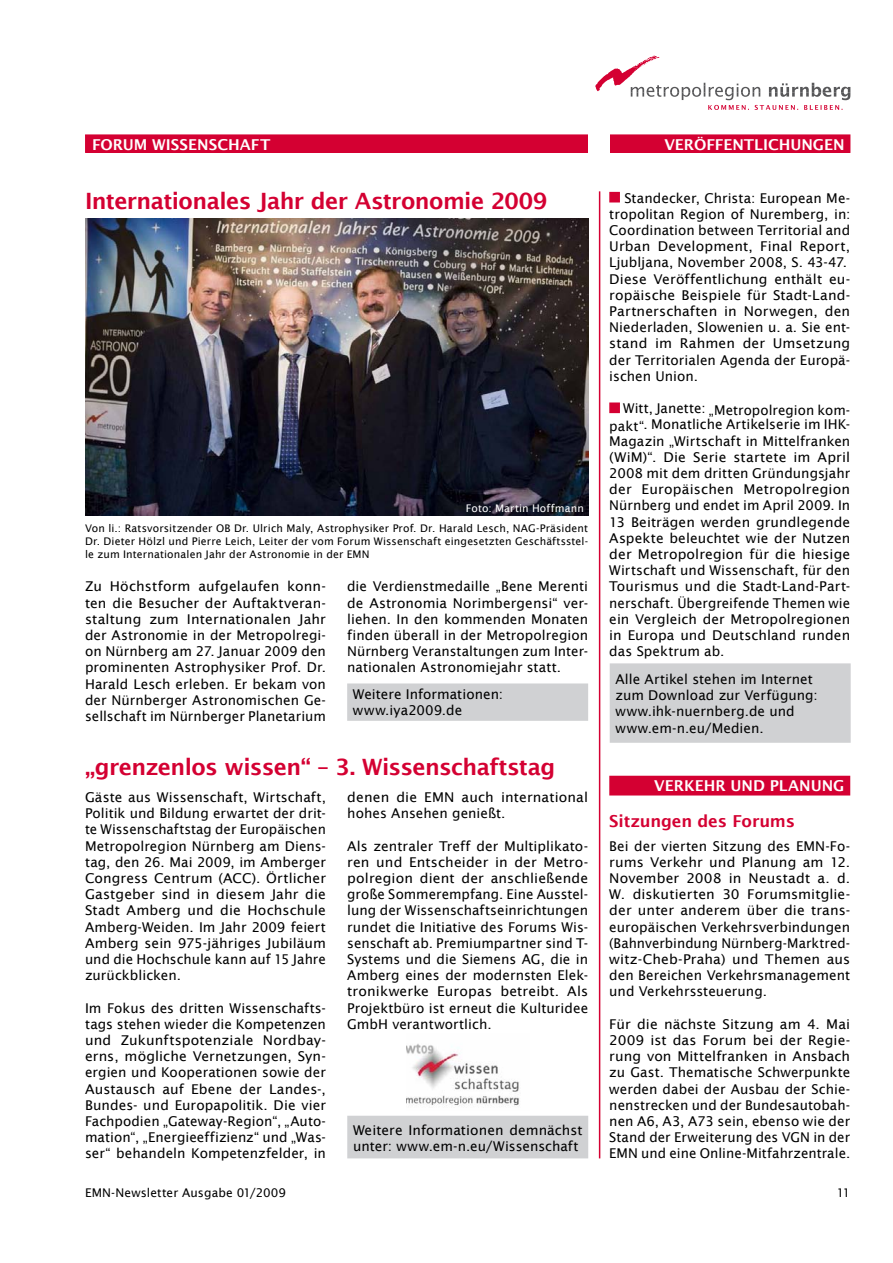
<style>
.page{position:relative;width:893px;height:1263px;background:#fff}
.page>*{position:absolute;margin:0;border:0;box-sizing:border-box;transform-origin:0 0}
.t1{font:600 22.5px "Lucida Sans";letter-spacing:-.025em;color:#d40032}
.t2{font:600 16.5px "Lucida Sans";letter-spacing:-.01em;color:#d40032}
.t3{font:600 15px "Lucida Sans";color:#fff}
.t4{font:13.5px/16.2px "Lucida Sans";letter-spacing:.005em;color:#000;text-align:justify}
.t5{font:12px "Lucida Sans";letter-spacing:.01em;color:#000}
.t6{font:10.5px/12.6px "Lucida Sans";letter-spacing:.015em;color:#000;text-align:justify}
.t7{font:10.5px "Lucida Sans";letter-spacing:.015em;color:#fff}
</style>
<div class="page">
<svg style="left:595px;top:56px;width:255px;height:54px"></svg>
<img style="left:85px;top:219px;width:503px;height:297px">
<div style="left:86px;top:135px;width:764px;height:17px;background:#d40032"></div>
<div style="left:85px;top:134px;width:765px;height:19px;border:2px solid #d40032"></div>
<div style="left:348px;top:684px;width:239px;height:36px;background:#d0d1d3"></div>
<div style="left:347px;top:683px;width:241px;height:38px;border:2px solid #d0d1d3"></div>
<hr style="left:599px;top:191px;width:1px;height:967px;background:#d40032">
<div style="left:609px;top:192px;width:11px;height:10px;background:#d40032;border:2px solid #d40032"></div>
<div style="left:609px;top:402px;width:11px;height:11px;background:#d40032;border:2px solid #d40032"></div>
<div style="left:610px;top:664px;width:240px;height:78px;background:#d0d1d3"></div>
<div style="left:610px;top:663px;width:241px;height:80px;border:2px solid #d0d1d3"></div>
<div style="left:610px;top:776px;width:239px;height:19px;background:#d40032"></div>
<div style="left:348px;top:1116px;width:239px;height:42px;background:#d0d1d3"></div>
<div style="left:588px;top:125px;width:21px;height:38px;background:#fff"></div>
<img style="left:406px;top:1044px;width:114px;height:62px">
<p class="t3" style="left:92px;top:136px;width:180px">FORUM WISSENSCHAFT</p>
<h1 class="t1" style="left:85px;top:188px;width:464px">Internationales Jahr der Astronomie 2009</h1>
<p class="t7" style="left:466px;top:502px;width:120px">Foto: Martin Hoffmann</p>
<p class="t6" style="left:85px;top:522px;width:505px">Von li.: Ratsvorsitzender OB Dr. Ulrich Maly, Astrophysiker Prof. Dr. Harald Lesch, NAG-Präsident Dr. Dieter Hölzl und Pierre Leich, Leiter der vom Forum Wissenschaft eingesetzten Geschäftsstel&shy;le zum Internationalen Jahr der Astronomie in der EMN</p>
<p class="t4" style="left:85px;top:578px;width:242px">Zu Höchstform aufgelaufen konn&shy;ten die Besucher der Auftaktveran&shy;staltung zum Internationalen Jahr der Astronomie in der Metropolregi&shy;on Nürnberg am 27. Januar 2009 den prominenten Astrophysiker Prof. Dr.<br>Harald Lesch erleben. Er bekam von der Nürnberger Astronomischen Ge&shy;sellschaft im Nürnberger Planetarium</p>
<p class="t4" style="left:347px;top:578px;width:242px">die Verdienstmedaille „Bene Merenti de Astronomia Norimbergensi“ ver&shy;liehen. In den kommenden Monaten finden überall in der Metropolregion Nürnberg Veranstaltungen zum Inter&shy;nationalen Astronomiejahr statt.</p>
<p class="t4" style="left:353px;top:686px;width:151px">Weitere Informationen: www.iya2009.de</p>
<h1 class="t1" style="left:85px;top:754px;width:472px">„grenzenlos wissen“ – 3. Wissenschaftstag</h1>
<p class="t4" style="left:85px;top:789px;width:242px">Gäste aus Wissenschaft, Wirtschaft, Politik und Bildung erwartet der drit&shy;te Wissenschaftstag der Europäischen Metropolregion Nürnberg am Diens&shy;tag, den 26. Mai 2009, im Amberger Congress Centrum (ACC). Örtlicher Gastgeber sind in diesem Jahr die Stadt Amberg und die Hochschule Amberg-Weiden. Im Jahr 2009 feiert Amberg sein 975-jähriges Jubiläum und die Hochschule kann auf 15 Jahre zurückblicken.</p>
<p class="t4" style="left:85px;top:1000px;width:242px">Im Fokus des dritten Wissenschafts&shy;tags stehen wieder die Kompetenzen und Zukunftspotenziale Nordbay&shy;erns, mögliche Vernetzungen, Syn&shy;ergien und Kooperationen sowie der Austausch auf Ebene der Landes-, Bundes- und Europapolitik. Die vier Fachpodien „Gateway-Region“, „Auto&shy;mation“, „Energieeffizienz“ und „Was&shy;ser“ behandeln Kompetenzfelder, in</p>
<p class="t4" style="left:347px;top:789px;width:242px">denen die EMN auch international hohes Ansehen genießt.</p>
<p class="t4" style="left:347px;top:838px;width:242px">Als zentraler Treff der Multiplikato&shy;ren und Entscheider in der Metro&shy;polregion dient der anschließende große Sommerempfang. Eine Ausstel&shy;lung der Wissenschaftseinrichtungen rundet die Initiative des Forums Wis&shy;senschaft ab. Premiumpartner sind T-Systems und die Siemens AG, die in Amberg eines der modernsten Elek&shy;tronikwerke Europas betreibt. Als Projektbüro ist erneut die Kulturidee GmbH verantwortlich.</p>
<p class="t4" style="left:353px;top:1122px;width:231px">Weitere Informationen demnächst unter: www.em-n.eu/Wissenschaft</p>
<p class="t3" style="left:664px;top:136px;width:182px">VERÖFFENTLICHUNGEN</p>
<p class="t4" style="left:609px;top:190px;width:242px;text-align:left;text-indent:15px">Standecker, Christa: European Me&shy;tropolitan Region of Nuremberg, in:<br>Coordination between Territorial and Urban Development, Final Report, Ljubljana, November 2008, S. 43-47.<br>Diese Veröffentlichung enthält eu&shy;ropäische Beispiele für Stadt-Land-Partnerschaften in Norwegen, den Niederladen, Slowenien u. a. Sie ent&shy;stand im Rahmen der Umsetzung der Territorialen Agenda der Europä&shy;ischen Union.</p>
<p class="t4" style="left:609px;top:402px;width:242px;line-height:14.7px;text-align:right">Witt, Janette: „Metropolregion kom&shy;pakt“. Monatliche Artikelserie im IHK-</p>
<p class="t4" style="left:609px;top:433px;width:242px">Magazin „Wirtschaft in Mittelfranken (WiM)“. Die Serie startete im April 2008 mit dem dritten Gründungsjahr der Europäischen Metropolregion Nürnberg und endet im April 2009. In 13 Beiträgen werden grundlegende Aspekte beleuchtet wie der Nutzen der Metropolregion für die hiesige Wirtschaft und Wissenschaft, für den Tourismus und die Stadt-Land-Part&shy;nerschaft. Übergreifende Themen wie ein Vergleich der Metropolregionen in Europa und Deutschland runden das Spektrum ab.</p>
<p class="t4" style="left:615px;top:671px;width:204px;text-align:left">Alle Artikel stehen im Internet zum Download zur Verfügung: www.ihk-nuernberg.de und www.em-n.eu/Medien.</p>
<p class="t3" style="left:654px;top:777px;width:192px">VERKEHR UND PLANUNG</p>
<p class="t2" style="left:609px;top:812px;width:187px">Sitzungen des Forums</p>
<p class="t4" style="left:609px;top:838px;width:242px">Bei der vierten Sitzung des EMN-Fo&shy;rums Verkehr und Planung am 12.<br>November 2008 in Neustadt a. d.<br>W. diskutierten 30 Forumsmitglie&shy;der unter anderem über die trans&shy;europäischen Verkehrsverbindungen (Bahnverbindung Nürnberg-Marktred&shy;witz-Cheb-Praha) und Themen aus den Bereichen Verkehrsmanagement und Verkehrssteuerung.</p>
<p class="t4" style="left:609px;top:1016px;width:242px">Für die nächste Sitzung am 4. Mai 2009 ist das Forum bei der Regie&shy;rung von Mittelfranken in Ansbach zu Gast. Thematische Schwerpunkte werden dabei der Ausbau der Schie&shy;nenstrecken und der Bundesautobah&shy;nen A6, A3, A73 sein, ebenso wie der Stand der Erweiterung des VGN in der EMN und eine Online-Mitfahrzentrale.</p>
<p class="t5" style="left:85px;top:1185px;width:203px">EMN-Newsletter Ausgabe 01/2009</p>
<p class="t5" style="left:837px;top:1185px;width:15px">11</p>
</div>
